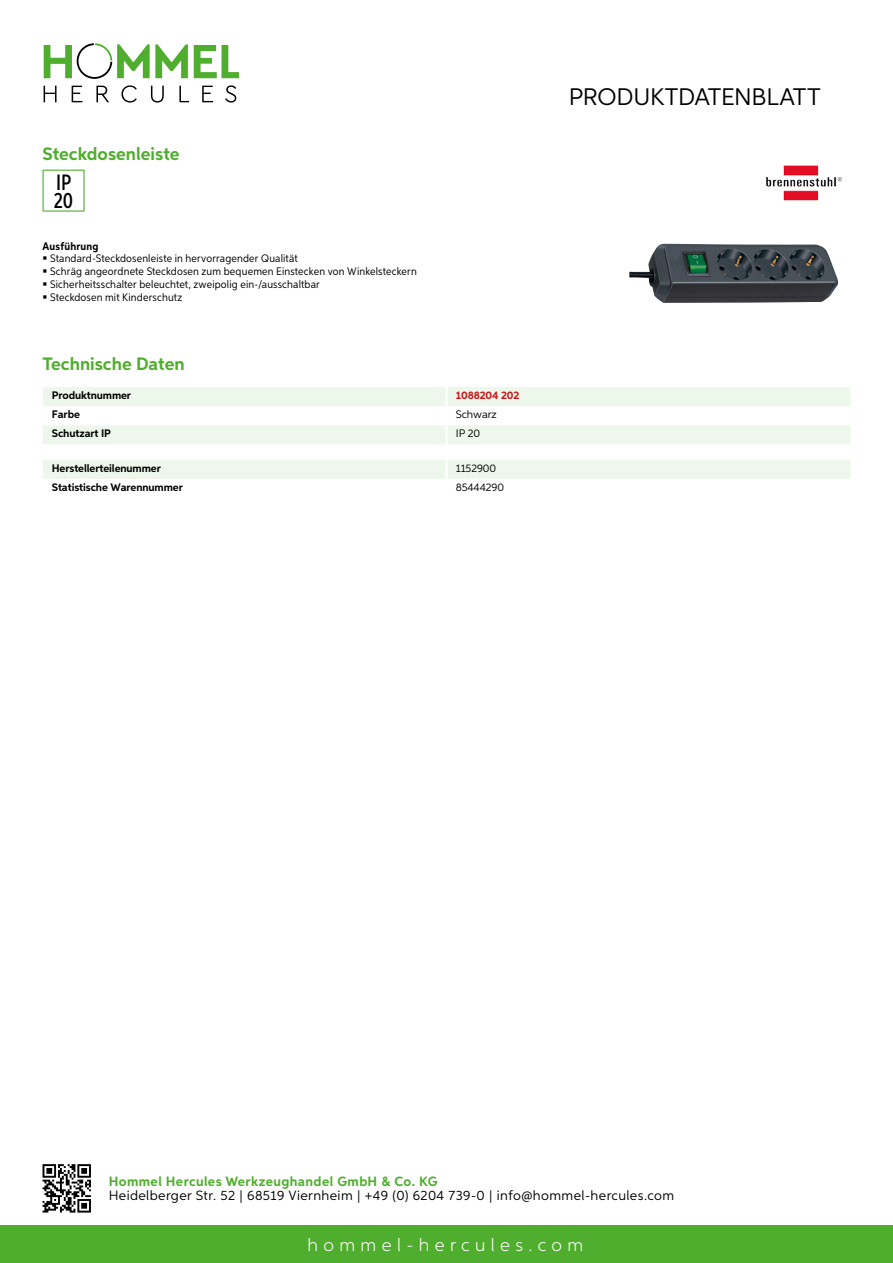
<style>
.page{position:relative;width:893px;height:1263px;background:#fff}
.page>*{position:absolute;margin:0;border:0;box-sizing:border-box;transform-origin:0 0}
.t1{font:24px "Aspira";letter-spacing:-.01em;color:#000}
.t2{font:500 22.2px/17.9px "Aspira XX Nar";color:#000}
.t3{font:700 18px "Aspira";color:#50ae2f}
.t4{font:300 18px "Aspira";letter-spacing:.3em;color:#fff}
.t5{font:13.5px "Aspira";letter-spacing:.03em;color:#000}
.t6{font:700 13.5px "Aspira";letter-spacing:.03em;color:#50ae2f}
.t7{font:10.95px/12.8px "Aspira Nar";letter-spacing:.015em;color:#000}
.t8{font:700 10.95px "Aspira";letter-spacing:-.01em;color:#000}
.t9{font:10.95px "Aspira";letter-spacing:-.01em;color:#000}
.t10{font:700 10.95px "Aspira";letter-spacing:-.01em;color:#cd1013}
.t11{font:700 10.95px "Aspira Nar";letter-spacing:.02em;color:#000}
</style>
<div class="page">
<div style="left:0;top:1226px;width:893px;height:37px;background:#50ae2f"></div>
<svg style="left:43px;top:1164px;width:48px;height:48px"></svg>
<svg style="left:194px;top:45px;width:45px;height:33px"></svg>
<svg style="left:44px;top:43px;width:144px;height:36px"></svg>
<svg style="left:44px;top:86px;width:13px;height:16px"></svg>
<svg style="left:72px;top:86px;width:10px;height:16px"></svg>
<svg style="left:96px;top:86px;width:13px;height:16px"></svg>
<svg style="left:121px;top:85px;width:16px;height:18px"></svg>
<svg style="left:151px;top:86px;width:13px;height:17px"></svg>
<svg style="left:179px;top:86px;width:10px;height:16px"></svg>
<svg style="left:202px;top:86px;width:11px;height:16px"></svg>
<svg style="left:225px;top:85px;width:11px;height:18px"></svg>
<svg style="left:43px;top:387px;width:807px;height:57px"></svg>
<hr style="left:445px;top:425px;width:3px;height:19px;background:#fff">
<div style="left:43px;top:460px;width:807px;height:19px;background:#eef7eb"></div>
<svg style="left:43px;top:170px;width:42px;height:42px"></svg>
<img style="left:629px;top:244px;width:210px;height:59px">
<img style="left:766px;top:166px;width:76px;height:21px">
<h3 class="t3" style="left:43px;top:142px;width:139px">Steckdosenleiste</h3>
<h2 class="t2" style="left:54px;top:173px;width:21px">IP<br>20</h2>
<p class="t11" style="left:43px;top:239px;width:58px">Ausführung</p>
<p class="t7" style="left:50px;top:252px;width:368px">Standard-Steckdosenleiste in hervorragender Qualität<br>Schräg angeordnete Steckdosen zum bequemen Einstecken von Winkelsteckern Sicherheitsschalter beleuchtet, zweipolig ein-/ausschaltbar<br>Steckdosen mit Kinderschutz</p>
<h3 class="t3" style="left:43px;top:353px;width:144px">Technische Daten</h3>
<p class="t8" style="left:52px;top:388px;width:81px">Produktnummer</p>
<p class="t10" style="left:456px;top:388px;width:65px">1088204 202</p>
<p class="t8" style="left:52px;top:407px;width:30px">Farbe</p>
<p class="t9" style="left:456px;top:408px;width:42px">Schwarz</p>
<p class="t8" style="left:52px;top:427px;width:60px">Schutzart IP</p>
<p class="t9" style="left:456px;top:427px;width:26px">IP 20</p>
<p class="t8" style="left:52px;top:461px;width:111px">Herstellerteilenummer</p>
<p class="t9" style="left:456px;top:461px;width:42px">1152900</p>
<p class="t8" style="left:52px;top:480px;width:132px">Statistische Warennummer</p>
<p class="t9" style="left:456px;top:480px;width:50px">85444290</p>
<h1 class="t1" style="left:569px;top:82px;width:253px">Produktdatenblatt</h1>
<p class="t6" style="left:109px;top:1172px;width:330px">Hommel Hercules Werkzeughandel GmbH &amp; Co. KG</p>
<p class="t5" style="left:109px;top:1187px;width:567px">Heidelberger Str. 52 | 68519 Viernheim | +49 (0) 6204 739-0 | info@hommel-hercules.com</p>
<h3 class="t4" style="left:307px;top:1234px;width:277px">hommel-hercules.com</h3>
</div>
